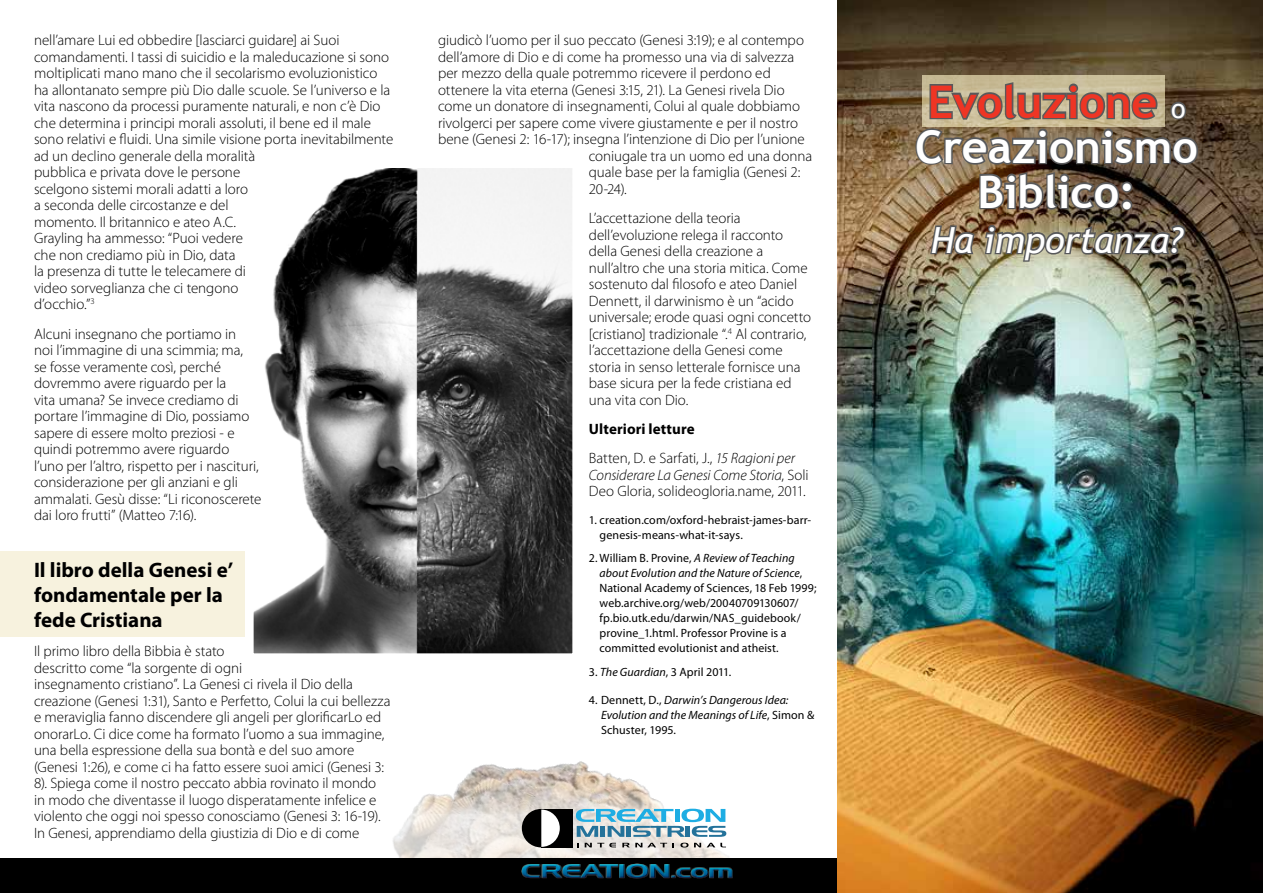
<style>
.page{position:relative;width:1263px;height:893px;background:#fff}
.page>*{position:absolute;margin:0;border:0;box-sizing:border-box;transform-origin:0 0}
.t1{font:700 45px/45px "Trebuchet MS";color:#fff;text-align:center}
.t2{font:italic 36px "Trebuchet MS";color:#fff}
.t3{font:700 21px/25.2px "Myriad Pro";color:#000}
.t4{font:300 15px/16.5px "Myriad Pro";letter-spacing:-.005em;color:#000}
.t5{font:12px/15px "Myriad Pro";letter-spacing:.005em;color:#000}
.t6{font:italic 12px/15px "Myriad Pro";letter-spacing:.005em;color:#000}
.s1{font-weight:700}
.s2{font-style:italic}
.s3{font-style:normal}
.s4{color:#ee3524}
.s5{font-weight:400;font-size:27px}
</style>
<div class="page">
<img style="left:254px;top:168px;width:318px;height:485px">
<div style="left:0;top:551px;width:244px;height:85px;background:#f7f2de"></div>
<svg style="left:0;top:725px;width:838px;height:134px"></svg>
<div style="left:0;top:859px;width:1263px;height:34px;background:#000"></div>
<img style="left:838px;top:0;width:425px;height:893px">
<div style="left:922px;top:75px;width:242px;height:51px;background:#c7ba95"></div>
<svg style="left:576px;top:809px;width:150px;height:28px"></svg>
<svg style="left:585px;top:843px;width:31px;height:4px"></svg>
<svg style="left:622px;top:843px;width:52px;height:4px"></svg>
<svg style="left:680px;top:843px;width:8px;height:4px"></svg>
<svg style="left:694px;top:843px;width:7px;height:4px"></svg>
<svg style="left:707px;top:843px;width:19px;height:4px"></svg>
<div style="left:541px;top:809px;width:31px;height:38px;background:#000"></div>
<div style="left:522px;top:809px;width:38px;height:38px;background:#000;border-radius:50%"></div>
<svg style="left:541px;top:809px;width:19px;height:38px"></svg>
<img style="left:522px;top:863px;width:211px;height:15px">
<img style="left:914px;top:80px;width:286px;height:183px">
<p class="t4" style="left:34px;top:32px;width:361px">nell’amare Lui ed obbedire [lasciarci guidare] ai Suoi comandamenti. I tassi di suicidio e la maleducazione si sono moltiplicati mano mano che il secolarismo evoluzionistico ha allontanato sempre più Dio dalle scuole. Se l’universo e la vita nascono da processi puramente naturali, e non c’è Dio che determina i principi morali assoluti, il bene ed il male sono relativi e fluidi. Una simile visione porta inevitabilmente ad un declino generale della moralità<br>pubblica e privata dove le persone<br>scelgono sistemi morali adatti a loro<br>a seconda delle circostanze e del<br>momento. Il britannico e ateo A.C.<br>Grayling ha ammesso: “Puoi vedere<br>che non crediamo più in Dio, data<br>la presenza di tutte le telecamere di<br>video sorveglianza che ci tengono<br>d’occhio.”<sup>3</sup></p>
<p class="t4" style="left:34px;top:325px;width:229px">Alcuni insegnano che portiamo in<br>noi l’immagine di una scimmia; ma,<br>se fosse veramente così, perché dovremmo avere riguardo per la<br>vita umana? Se invece crediamo di portare l’immagine di Dio, possiamo sapere di essere molto preziosi - e quindi potremmo avere riguardo l’uno per l’altro, rispetto per i nascituri, considerazione per gli anziani e gli ammalati. Gesù disse: “Li riconoscerete dai loro frutti” (Matteo 7:16).</p>
<h3 class="t3" style="left:34px;top:556px;width:201px">Il libro della Genesi e’ fondamentale per la fede Cristiana</h3>
<p class="t4" style="left:34px;top:643px;width:358px">Il primo libro della Bibbia è stato<br>descritto come “la sorgente di ogni<br>insegnamento cristiano”. La Genesi ci rivela il Dio della creazione (Genesi 1:31), Santo e Perfetto, Colui la cui bellezza e meraviglia fanno discendere gli angeli per glorificarLo ed onorarLo. Ci dice come ha formato l’uomo a sua immagine, una bella espressione della sua bontà e del suo amore (Genesi 1:26), e come ci ha fatto essere suoi amici (Genesi 3:<br>8). Spiega come il nostro peccato abbia rovinato il mondo in modo che diventasse il luogo disperatamente infelice e violento che oggi noi spesso conosciamo (Genesi 3: 16-19).<br>In Genesi, apprendiamo della giustizia di Dio e di come</p>
<p class="t4" style="left:438px;top:32px;width:367px">giudicò l’uomo per il suo peccato (Genesi 3:19); e al contempo</p>
<p class="t4" style="left:438px;top:48px;width:358px">dell’amore di Dio e di come ha promesso una via di salvezza</p>
<p class="t4" style="left:438px;top:65px;width:334px">per mezzo della quale potremmo ricevere il perdono ed</p>
<p class="t4" style="left:438px;top:81px;width:348px">ottenere la vita eterna (Genesi 3:15, 21). La Genesi rivela Dio</p>
<p class="t4" style="left:438px;top:98px;width:364px">come un donatore di insegnamenti, Colui al quale dobbiamo</p>
<p class="t4" style="left:438px;top:114px;width:362px">rivolgerci per sapere come vivere giustamente e per il nostro</p>
<p class="t4" style="left:438px;top:131px;width:368px">bene (Genesi 2: 16-17); insegna l’intenzione di Dio per l’unione</p>
<p class="t4" style="left:589px;top:147px;width:225px">coniugale tra un uomo ed una donna</p>
<p class="t4" style="left:589px;top:164px;width:213px">quale base per la famiglia (Genesi 2:</p>
<p class="t4" style="left:589px;top:180px;width:39px">20-24).</p>
<p class="t4" style="left:589px;top:210px;width:224px">L’accettazione della teoria dell’evoluzione relega il racconto della Genesi della creazione a null’altro che una storia mitica. Come sostenuto dal filosofo e ateo Daniel Dennett, il darwinismo è un “acido universale; erode quasi ogni concetto [cristiano] tradizionale “.<sup>4</sup> Al contrario, l’accettazione della Genesi come storia in senso letterale fornisce una base sicura per la fede cristiana ed una vita con Dio.</p>
<p class="t4" style="left:589px;top:414px;width:208px;line-height:29.2px"><span class="s1">Ulteriori letture<br></span>Batten, D. e Sarfati, J., <span class="s2">15 Ragioni per</span></p>
<p class="t4" style="left:589px;top:466px;width:221px"><span class="s2">Considerare La Genesi Come Storia</span>, Soli<br>Deo Gloria, solideogloria.name, 2011.</p>
<p class="t5" style="left:600px;top:513px;width:213px;text-indent:-11px">1. creation.com/oxford-hebraist-james-barr&shy;genesis-means-what-it-says.</p>
<p class="t5" style="left:600px;top:551px;width:218px;text-indent:-11px">2. William B. Provine, <span class="s2">A Review of Teaching about Evolution and the Nature of Science</span>, National Academy of Sciences, 18 Feb 1999; web.archive.org/web/20040709130607/ fp.bio.utk.edu/darwin/NAS_guidebook/ provine_1.html. Professor Provine is a committed evolutionist and atheist.</p>
<p class="t5" style="left:589px;top:665px;width:144px">3. <span class="s2">The Guardian</span>, 3 April 2011.</p>
<p class="t6" style="left:601px;top:692px;width:215px;text-indent:-12px"><span class="s3">4. Dennett, D.,</span> Darwin’s Dangerous Idea:<br>Evolution and the Meanings of Life<span class="s3">, Simon &amp;<br>Schuster, 1995.</span></p>
<h1 class="t1" style="left:915px;top:79px;width:284px"><span class="s4">Evoluzione</span> <span class="s5">o<br></span>Creazionismo<br>Biblico:</h1>
<h2 class="t2" style="left:931px;top:219px;width:253px">Ha importanza?</h2>
</div>
